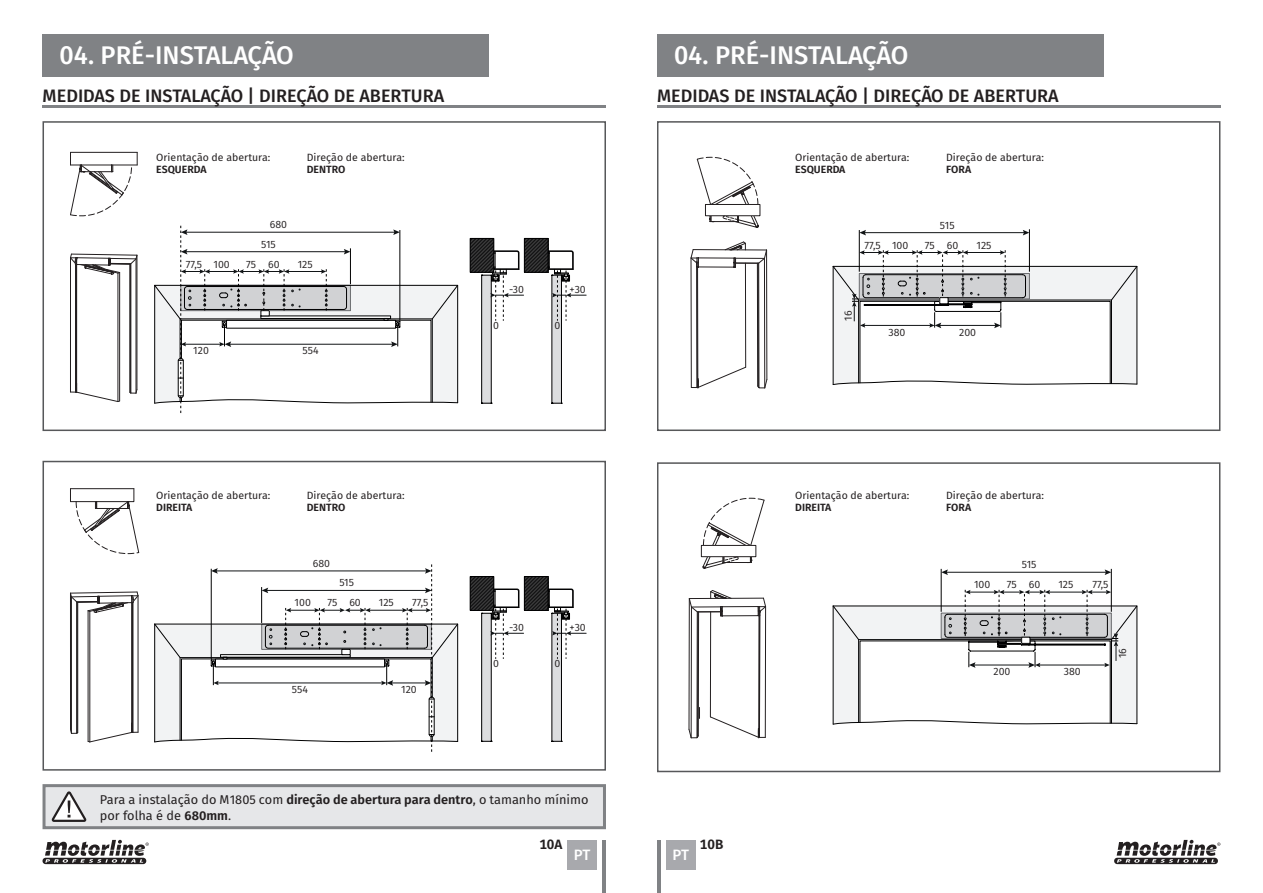
<style>
.page{position:relative;width:1263px;height:893px;background:#fff}
.page>*{position:absolute;margin:0;border:0;box-sizing:border-box;transform-origin:0 0}
.legenda{font:500 25.5px "Fira Sans";color:#fff}
.legenda-2{font:500 18px "Fira Sans";color:#231f20}
.t1{font:500 15px "Fira Sans";color:#fff}
.t2{font:600 13.5px "Fira Sans";color:#231f20}
.t3{font:12.75px/15.3px "Fira Sans";color:#231f20}
.t4{font:10.65px "Fira Sans";color:#231f20}
.legenda-3{font:10.5px "Fira Sans";color:#231f20}
.t5{font:10.5px "Fira Sans";color:#231f20}
.legenda-4{font:600 10.5px "Fira Sans";color:#231f20}
.s1{font-weight:600}
</style>
<div class="page">
<div style="left:657px;top:34px;width:446px;height:43px;background:#808285"></div>
<div style="left:43px;top:34px;width:446px;height:43px;background:#808285"></div>
<hr style="left:43px;top:105px;width:563px;height:3px;background:#808285">
<hr style="left:657px;top:105px;width:563px;height:3px;background:#808285">
<div style="left:666px;top:840px;width:30px;height:29px;background:#a8a9ad"></div>
<div style="left:567px;top:840px;width:30px;height:29px;background:#a8a9ad"></div>
<hr style="left:603px;top:840px;width:3px;height:53px;background:#808285">
<hr style="left:657px;top:840px;width:3px;height:53px;background:#808285">
<svg style="left:1114px;top:840px;width:106px;height:24px"></svg>
<svg style="left:43px;top:840px;width:106px;height:24px"></svg>
<div style="left:657px;top:462px;width:563px;height:310px;border:2px solid #57585a"></div>
<div style="left:657px;top:121px;width:563px;height:310px;border:2px solid #57585a"></div>
<svg style="left:691px;top:241px;width:76px;height:147px"></svg>
<hr style="left:765px;top:607px;width:1px;height:130px;background:#231f20">
<hr style="left:759px;top:612px;width:1px;height:125px;background:#231f20">
<hr style="left:758px;top:616px;width:1px;height:113px;background:#231f20">
<hr style="left:710px;top:612px;width:1px;height:105px;background:#231f20">
<hr style="left:698px;top:612px;width:1px;height:124px;background:#231f20">
<hr style="left:697px;top:612px;width:1px;height:126px;background:#231f20">
<hr style="left:691px;top:607px;width:1px;height:131px;background:#231f20">
<hr style="left:722px;top:615px;width:36px;height:1px;background:#231f20">
<hr style="left:722px;top:606px;width:36px;height:1px;background:#231f20">
<svg style="left:710px;top:716px;width:55px;height:22px"></svg>
<svg style="left:758px;top:598px;width:8px;height:19px"></svg>
<svg style="left:690px;top:590px;width:42px;height:27px"></svg>
<hr style="left:689px;top:598px;width:74px;height:1px;background:#231f20">
<hr style="left:689px;top:598px;width:1px;height:131px;background:#231f20">
<svg style="left:688px;top:729px;width:9px;height:9px"></svg>
<div style="left:705px;top:204px;width:55px;height:12px;border:1px solid #231f20"></div>
<svg style="left:697px;top:157px;width:62px;height:71px"></svg>
<div style="left:701px;top:545px;width:55px;height:12px;border:1px solid #231f20"></div>
<svg style="left:702px;top:498px;width:62px;height:71px"></svg>
<hr style="left:859px;top:230px;width:1px;height:42px;background:#000001">
<hr style="left:1029px;top:229px;width:1px;height:43px;background:#000001">
<hr style="left:864px;top:232px;width:161px;height:1px;background:#111416">
<svg style="left:1023px;top:230px;width:6px;height:5px"></svg>
<svg style="left:859px;top:230px;width:7px;height:5px"></svg>
<svg style="left:833px;top:250px;width:304px;height:135px"></svg>
<hr style="left:941px;top:569px;width:1px;height:43px;background:#000001">
<hr style="left:1111px;top:569px;width:1px;height:43px;background:#000001">
<hr style="left:946px;top:572px;width:161px;height:1px;background:#111416">
<svg style="left:1105px;top:569px;width:6px;height:6px"></svg>
<svg style="left:941px;top:569px;width:7px;height:6px"></svg>
<svg style="left:833px;top:590px;width:304px;height:135px"></svg>
<div style="left:43px;top:461px;width:563px;height:310px;border:2px solid #57585a"></div>
<svg style="left:70px;top:488px;width:69px;height:66px"></svg>
<hr style="left:138px;top:596px;width:1px;height:136px;background:#231f20">
<hr style="left:133px;top:603px;width:1px;height:129px;background:#231f20">
<hr style="left:132px;top:603px;width:1px;height:129px;background:#231f20">
<hr style="left:90px;top:611px;width:1px;height:131px;background:#231f20">
<hr style="left:88px;top:611px;width:1px;height:130px;background:#231f20">
<hr style="left:77px;top:602px;width:1px;height:131px;background:#231f20">
<hr style="left:76px;top:602px;width:1px;height:131px;background:#231f20">
<hr style="left:71px;top:597px;width:1px;height:136px;background:#231f20">
<svg style="left:88px;top:723px;width:50px;height:19px"></svg>
<hr style="left:70px;top:593px;width:1px;height:137px;background:#231f20">
<svg style="left:70px;top:591px;width:68px;height:22px"></svg>
<svg style="left:70px;top:729px;width:8px;height:5px"></svg>
<hr style="left:70px;top:258px;width:1px;height:134px;background:#231f20">
<hr style="left:75px;top:264px;width:1px;height:128px;background:#231f20">
<hr style="left:76px;top:264px;width:1px;height:128px;background:#231f20">
<hr style="left:118px;top:273px;width:1px;height:129px;background:#231f20">
<hr style="left:119px;top:272px;width:1px;height:129px;background:#231f20">
<hr style="left:130px;top:264px;width:1px;height:129px;background:#231f20">
<hr style="left:131px;top:264px;width:1px;height:129px;background:#231f20">
<hr style="left:136px;top:259px;width:1px;height:134px;background:#231f20">
<svg style="left:70px;top:383px;width:50px;height:19px"></svg>
<hr style="left:137px;top:255px;width:1px;height:134px;background:#231f20">
<svg style="left:70px;top:254px;width:67px;height:21px"></svg>
<svg style="left:130px;top:389px;width:7px;height:5px"></svg>
<svg style="left:70px;top:152px;width:68px;height:65px"></svg>
<div style="left:43px;top:121px;width:563px;height:310px;border:2px solid #57585a"></div>
<svg style="left:154px;top:226px;width:304px;height:187px"></svg>
<svg style="left:154px;top:564px;width:304px;height:188px"></svg>
<div style="left:552px;top:275px;width:9px;height:128px;background:#dcdddf"></div>
<hr style="left:561px;top:275px;width:1px;height:128px;background:#000001">
<hr style="left:552px;top:275px;width:1px;height:128px;background:#000001">
<div style="left:482px;top:275px;width:9px;height:128px;background:#dcdddf"></div>
<hr style="left:491px;top:275px;width:1px;height:128px;background:#000001">
<hr style="left:481px;top:275px;width:1px;height:128px;background:#000001">
<svg style="left:470px;top:238px;width:116px;height:83px"></svg>
<div style="left:552px;top:613px;width:9px;height:128px;background:#dcdddf"></div>
<hr style="left:561px;top:613px;width:1px;height:128px;background:#000001">
<hr style="left:552px;top:613px;width:1px;height:128px;background:#000001">
<div style="left:482px;top:613px;width:9px;height:128px;background:#dcdddf"></div>
<hr style="left:491px;top:613px;width:1px;height:128px;background:#000001">
<hr style="left:481px;top:613px;width:1px;height:128px;background:#000001">
<svg style="left:470px;top:576px;width:116px;height:83px"></svg>
<div style="left:43px;top:784px;width:563px;height:45px;background:#e6e7e9;border:3px solid #808285"></div>
<svg style="left:52px;top:791px;width:34px;height:31px"></svg>
<p class="legenda" style="left:60px;top:34px;width:236px">04. PRÉ-INSTALAÇÃO</p>
<p class="legenda-2" style="left:43px;top:81px;width:403px">MEDIDAS DE INSTALAÇÃO | DIREÇÃO DE ABERTURA</p>
<p class="legenda" style="left:674px;top:34px;width:236px">04. PRÉ-INSTALAÇÃO</p>
<p class="legenda-2" style="left:657px;top:81px;width:403px">MEDIDAS DE INSTALAÇÃO | DIREÇÃO DE ABERTURA</p>
<p class="legenda-3" style="left:156px;top:149px;width:116px">Orientação de abertura:</p>
<p class="legenda-4" style="left:156px;top:161px;width:52px">ESQUERDA</p>
<p class="legenda-3" style="left:307px;top:149px;width:99px">Direção de abertura:</p>
<p class="legenda-4" style="left:307px;top:161px;width:40px">DENTRO</p>
<p class="legenda-3" style="left:795px;top:149px;width:116px">Orientação de abertura:</p>
<p class="legenda-4" style="left:795px;top:161px;width:52px">ESQUERDA</p>
<p class="legenda-3" style="left:946px;top:149px;width:99px">Direção de abertura:</p>
<p class="legenda-4" style="left:946px;top:161px;width:26px">FORA</p>
<p class="t5" style="left:270px;top:217px;width:19px">680</p>
<p class="t4" style="left:940px;top:217px;width:16px">515</p>
<p class="t5" style="left:261px;top:236px;width:16px">515</p>
<p class="t4" style="left:864px;top:237px;width:45px">77,5 100</p>
<p class="t4" style="left:925px;top:237px;width:35px">75 60</p>
<p class="t4" style="left:976px;top:237px;width:17px">125</p>
<p class="t5" style="left:186px;top:256px;width:45px">77,5 100</p>
<p class="t5" style="left:246px;top:256px;width:35px">75 60</p>
<p class="t5" style="left:298px;top:256px;width:16px">125</p>
<p class="t5" style="left:509px;top:282px;width:17px">-30</p>
<p class="t5" style="left:569px;top:282px;width:18px">+30</p>
<p class="t5" style="left:493px;top:317px;width:7px">0</p>
<p class="t5" style="left:554px;top:317px;width:7px">0</p>
<p class="t4" style="left:840px;top:321px;width:12px;rotate:-90deg">16</p>
<p class="t4" style="left:888px;top:324px;width:18px">380</p>
<p class="t4" style="left:959px;top:324px;width:18px">200</p>
<p class="t5" style="left:193px;top:343px;width:17px">120</p>
<p class="t5" style="left:303px;top:343px;width:18px">554</p>
<p class="legenda-3" style="left:156px;top:487px;width:116px">Orientação de abertura:</p>
<p class="legenda-4" style="left:156px;top:499px;width:38px">DIREITA</p>
<p class="legenda-3" style="left:307px;top:487px;width:99px">Direção de abertura:</p>
<p class="legenda-4" style="left:307px;top:499px;width:40px">DENTRO</p>
<p class="t5" style="left:313px;top:555px;width:19px">680</p>
<p class="t5" style="left:339px;top:575px;width:16px">515</p>
<p class="t5" style="left:295px;top:595px;width:18px">100</p>
<p class="t5" style="left:327px;top:595px;width:35px">75 60</p>
<p class="t5" style="left:379px;top:595px;width:16px">125</p>
<p class="t5" style="left:412px;top:595px;width:18px">77,5</p>
<p class="t5" style="left:292px;top:682px;width:18px">554</p>
<p class="t5" style="left:401px;top:682px;width:17px">120</p>
<p class="t5" style="left:509px;top:620px;width:17px">-30</p>
<p class="t5" style="left:569px;top:620px;width:18px">+30</p>
<p class="t5" style="left:493px;top:655px;width:7px">0</p>
<p class="t5" style="left:554px;top:655px;width:7px">0</p>
<p class="t3" style="left:100px;top:792px;width:490px">Para a instalação do M1805 com <span class="s1">direção de abertura para dentro</span>, o tamanho mínimo por folha é de <span class="s1">680mm</span>.</p>
<p class="t2" style="left:539px;top:833px;width:25px">10A</p>
<p class="t2" style="left:700px;top:833px;width:25px">10B</p>
<h3 class="t1" style="left:574px;top:842px;width:18px">PT</h3>
<h3 class="t1" style="left:672px;top:842px;width:18px">PT</h3>
<p class="legenda-3" style="left:795px;top:487px;width:116px">Orientação de abertura:</p>
<p class="legenda-4" style="left:795px;top:499px;width:38px">DIREITA</p>
<p class="legenda-3" style="left:946px;top:487px;width:99px">Direção de abertura:</p>
<p class="legenda-4" style="left:946px;top:499px;width:26px">FORA</p>
<p class="t4" style="left:1022px;top:557px;width:16px">515</p>
<p class="t4" style="left:974px;top:576px;width:18px">100</p>
<p class="t4" style="left:1007px;top:576px;width:35px">75 60</p>
<p class="t4" style="left:1058px;top:576px;width:17px">125</p>
<p class="t4" style="left:1092px;top:576px;width:18px">77,5</p>
<p class="t4" style="left:993px;top:663px;width:18px">200</p>
<p class="t4" style="left:1064px;top:663px;width:18px">380</p>
<p class="t4" style="left:1114px;top:658px;width:12px;rotate:-90deg">16</p>
</div>
